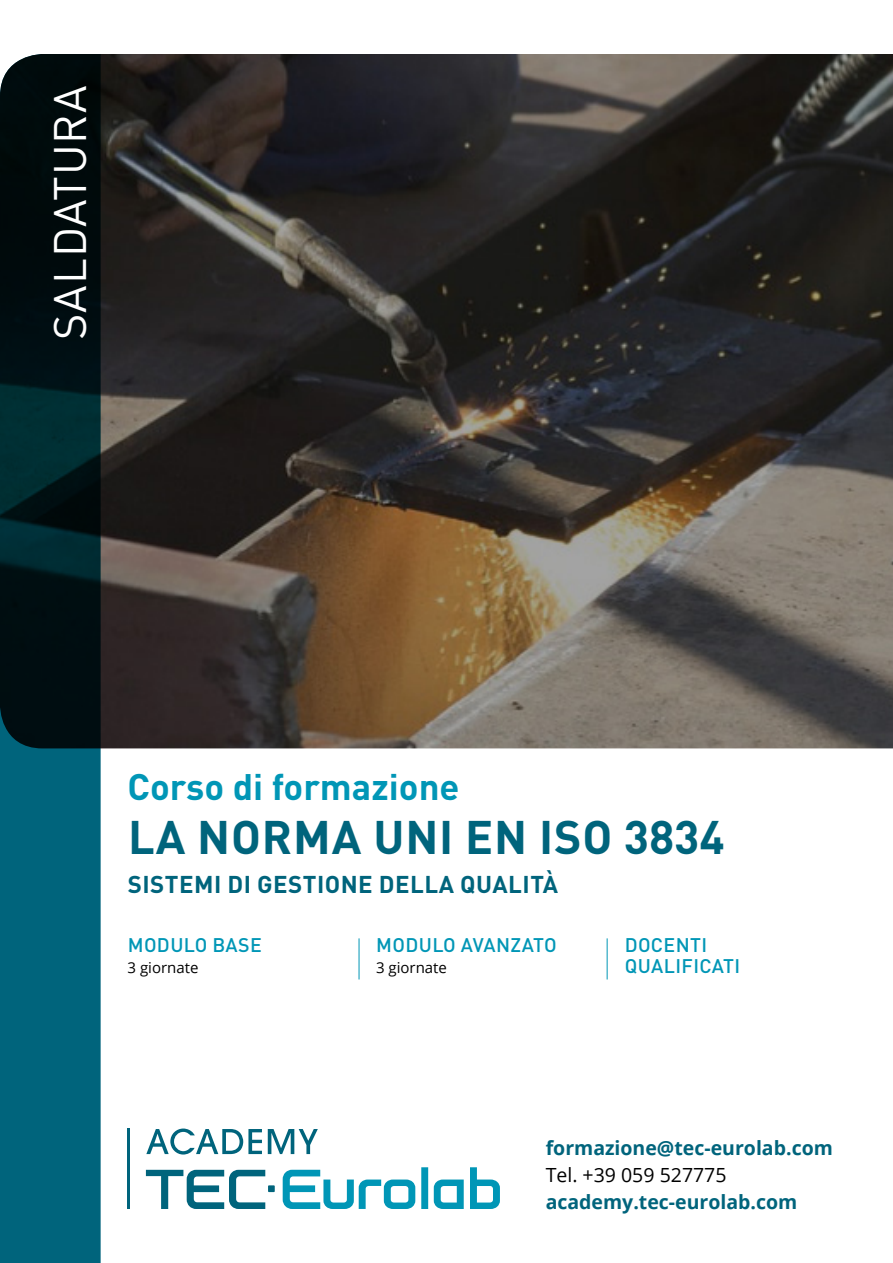
<style>
.page{position:relative;width:893px;height:1263px;background:#fff}
.page>*{position:absolute;margin:0;border:0;box-sizing:border-box;transform-origin:0 0}
.t1{font:700 46.5px "DIN Pro";letter-spacing:.02em;color:#00647c}
.t2{font:45px "DIN Pro";letter-spacing:.02em;color:#fff}
.t3{font:700 36.45px "DIN Pro";color:#0096b6}
.t4{font:700 24px "DIN Pro";letter-spacing:.02em;color:#00647c}
.t5{font:700 19.5px "Open Sans";color:#00647c}
.t6{font:500 19.5px/21px "DIN Pro";letter-spacing:.02em;color:#0096b6}
.t7{font:19.5px "Open Sans";color:#000}
.t8{font:15px "Open Sans";color:#000}
</style>
<div class="page">
<img style="left:101px;top:54px;width:792px;height:694px">
<svg style="left:0;top:54px;width:101px;height:1209px;background:#013642"></svg>
<svg style="left:283px;top:1167px;width:217px;height:42px"></svg>
<svg style="left:146px;top:1170px;width:129px;height:39px"></svg>
<svg style="left:146px;top:1128px;width:116px;height:26px"></svg>
<svg style="left:268px;top:1129px;width:50px;height:25px"></svg>
<hr style="left:128px;top:1128px;width:2px;height:81px;background:#00647c">
<hr style="left:359px;top:938px;width:1px;height:41px;background:#0096b6">
<hr style="left:607px;top:938px;width:1px;height:41px;background:#0096b6">
<h2 class="t2" style="left:34px;top:340px;width:255px;rotate:-90deg">SALDATURA</h2>
<h3 class="t3" style="left:128px;top:756px;width:333px">Corso di formazione</h3>
<h1 class="t1" style="left:128px;top:799px;width:598px">LA NORMA UNI EN ISO 3834</h1>
<p class="t4" style="left:128px;top:865px;width:432px">SISTEMI DI GESTIONE DELLA QUALITÀ</p>
<p class="t6" style="left:128px;top:932px;width:136px">MODULO BASE</p>
<p class="t8" style="left:128px;top:957px;width:72px">3 giornate</p>
<p class="t6" style="left:376px;top:932px;width:182px">MODULO AVANZATO</p>
<p class="t8" style="left:376px;top:957px;width:72px">3 giornate</p>
<p class="t6" style="left:625px;top:932px;width:117px">DOCENTI<br>QUALIFICATI</p>
<p class="t5" style="left:546px;top:1134px;width:289px">formazione@tec-eurolab.com</p>
<p class="t7" style="left:546px;top:1161px;width:182px">Tel. +39 059 527775</p>
<p class="t5" style="left:546px;top:1188px;width:253px">academy.tec-eurolab.com</p>
</div>
